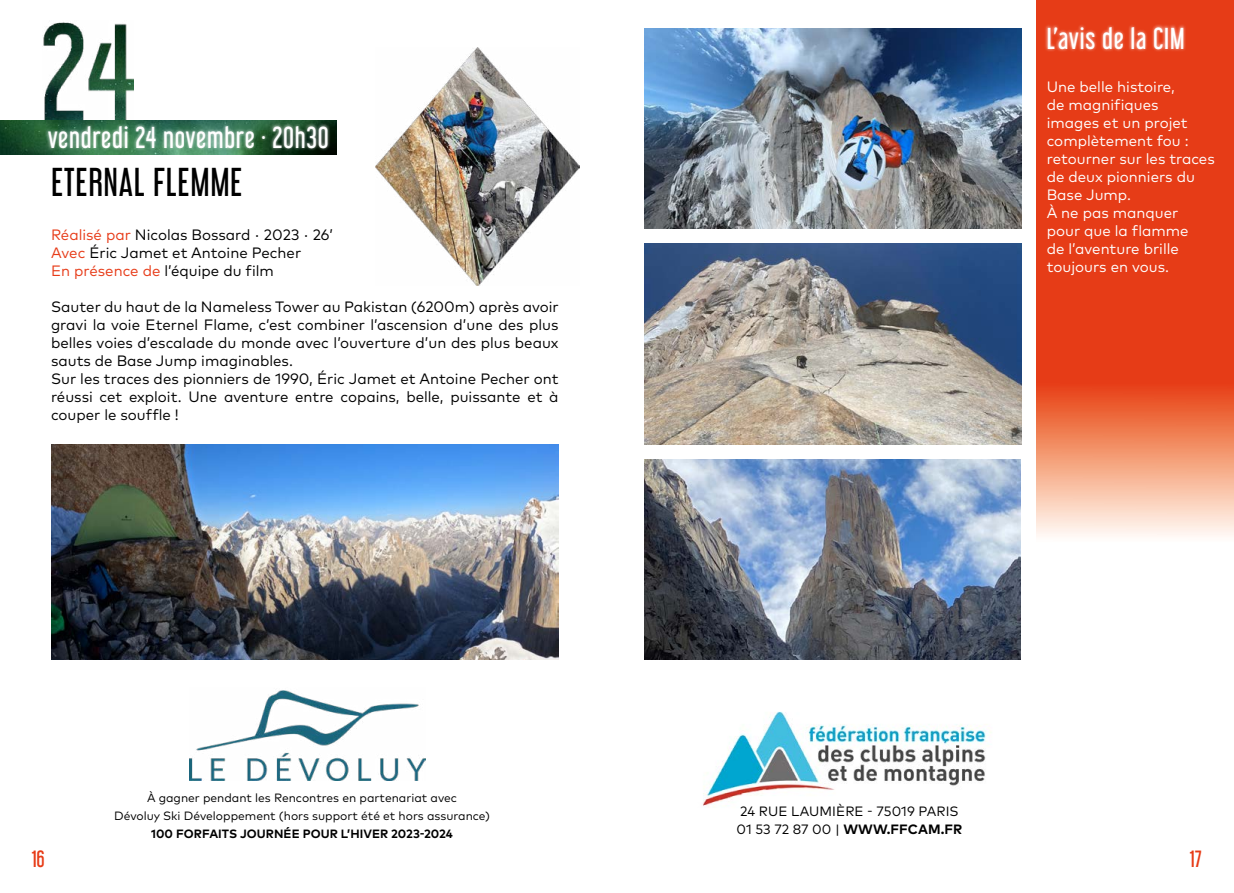
<style>
.page{position:relative;width:1234px;height:893px;background:#fff}
.page>*{position:absolute;margin:0;border:0;box-sizing:border-box;transform-origin:0 0}
.t1{font:36px "Libel Suit Rg";letter-spacing:.02em;color:#000}
.t2{font:27px "Libel Suit Rg";letter-spacing:.03em;color:#fff}
.t3{font:21px "Libel Suit Rg";color:#e73b16}
.t4{font:15px/18px "Mark Pro";color:#000}
.t5{font:15px/18px "Mark Pro";color:#fff}
.t6{font:13.5px/18px "Mark Pro";letter-spacing:.005em;color:#000}
.t7{font:12px/18px "Mark Pro";color:#000;text-align:center}
.t8{font:700 12px "Mark Pro";letter-spacing:.005em;color:#000}
.s1{color:#e73b18}
.s2{font-weight:700}
</style>
<div class="page">
<img style="left:43px;top:22px;width:90px;height:98px">
<svg style="left:1036px;top:0;width:197px;height:536px;background:#ea5835"></svg>
<img style="left:0;top:120px;width:336px;height:34px">
<div style="left:45px;top:123px;width:285px;height:27px;background:#fff;opacity:.75"></div>
<div style="left:1044px;top:24px;width:142px;height:28px;background:#fff;opacity:.75"></div>
<img style="left:375px;top:48px;width:204px;height:238px">
<img style="left:51px;top:444px;width:507px;height:216px">
<img style="left:190px;top:690px;width:235px;height:90px">
<img style="left:703px;top:711px;width:288px;height:97px">
<img style="left:644px;top:28px;width:377px;height:201px">
<img style="left:644px;top:244px;width:377px;height:200px">
<img style="left:644px;top:459px;width:376px;height:201px">
<h2 class="t2" style="left:48px;top:115px;width:282px">vendredi 24 novembre · 20h30</h2>
<h1 class="t1" style="left:51px;top:153px;width:193px">ETERNAL FLEMME</h1>
<p class="t4" style="left:51px;top:224px;width:283px"><span class="s1">Réalisé par</span> Nicolas Bossard · 2023 · 26’<br><span class="s1">Avec</span> Éric Jamet et Antoine Pecher<br><span class="s1">En présence de</span> l’équipe du film</p>
<p class="t4" style="left:51px;top:296px;width:509px">Sauter du haut de la Nameless Tower au Pakistan (6200m) après avoir gravi la voie Eternel Flame, c’est combiner l’ascension d’une des plus belles voies d’escalade du monde avec l’ouverture d’un des plus beaux sauts de Base Jump imaginables.<br>Sur les traces des pionniers de 1990, Éric Jamet et Antoine Pecher ont réussi cet exploit. Une aventure entre copains, belle, puissante et à couper le souffle !</p>
<p class="t7" style="left:114px;top:788px;width:377px">À gagner pendant les Rencontres en partenariat avec<br>Dévoluy Ski Développement (hors support été et hors assurance)</p>
<p class="t8" style="left:151px;top:825px;width:303px">100 FORFAITS JOURNÉE POUR L’HIVER 2023-2024</p>
<h2 class="t2" style="left:1046px;top:17px;width:139px">L’avis de la CIM</h2>
<p class="t5" style="left:1046px;top:76px;width:169px">Une belle histoire,<br>de magnifiques images et un projet complètement fou : retourner sur les traces de deux pionniers du<br>Base Jump.<br>À ne pas manquer pour que la flamme<br>de l’aventure brille toujours en vous.</p>
<p class="t6" style="left:736px;top:801px;width:227px">24 RUE LAUMIÈRE - 75019 PARIS<br>01 53 72 87 00 | <span class="s2">WWW.FFCAM.FR</span></p>
<h3 class="t3" style="left:32px;top:842px;width:15px">16</h3>
<h3 class="t3" style="left:1189px;top:842px;width:13px">17</h3>
</div>
